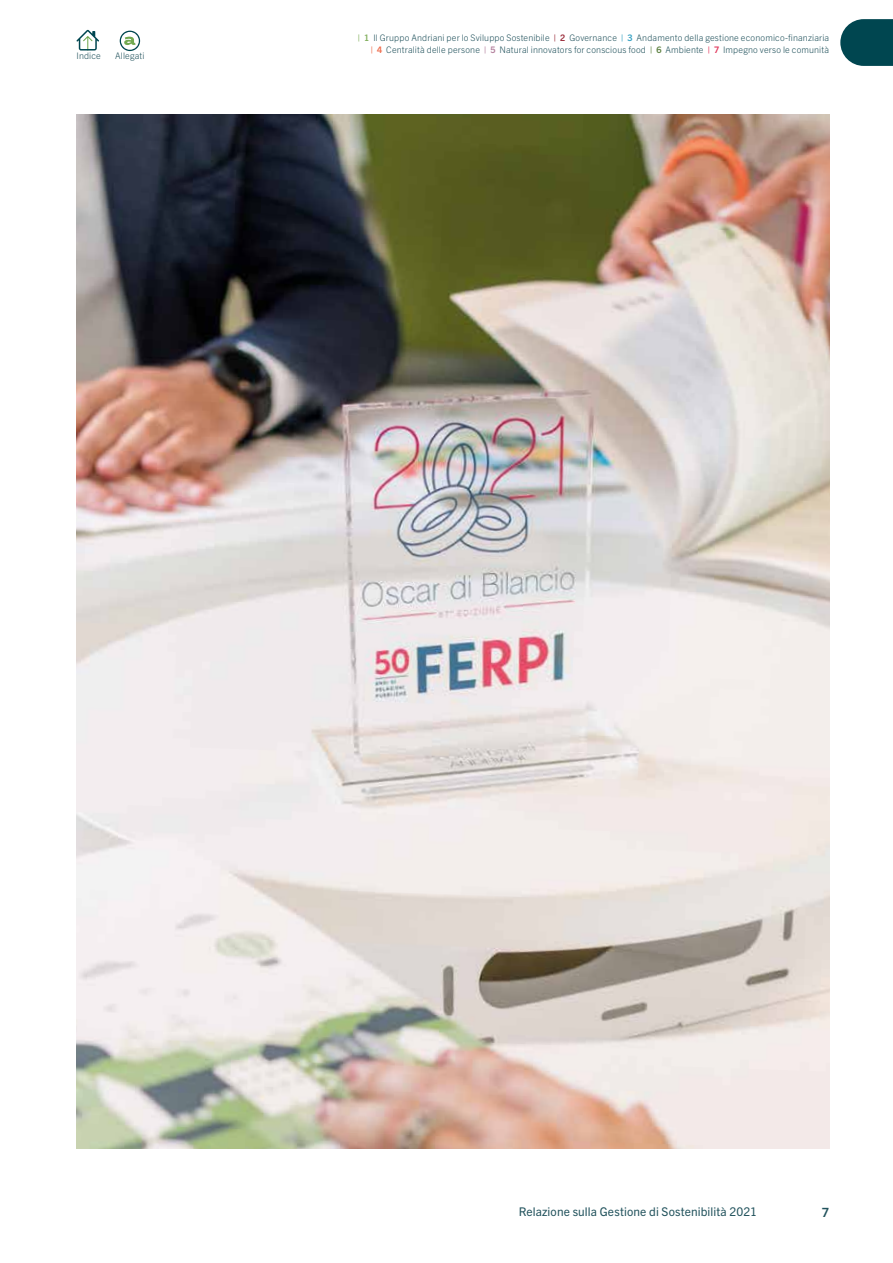
<style>
.page{position:relative;width:893px;height:1263px;background:#fff}
.page>*{position:absolute;margin:0;border:0;box-sizing:border-box;transform-origin:0 0}
.t1{font:700 12.75px "Trade Gothic Next LT Pro";color:#21525c}
.t2{font:12px "Trade Gothic Next LT Pro";letter-spacing:.01em;color:#21525c}
.t3{font:300 9px/12px "Trade Gothic Next LT Pro";letter-spacing:.015em;color:#21525c;text-align:right}
.s1{font-weight:700;color:#83b05f}
.s2{font-weight:700;color:#9c2f3d}
.s3{font-weight:700;color:#38a2c3}
.s4{font-weight:700;color:#ee6f50}
.s5{font-weight:700;color:#b37f9c}
.s6{font-weight:700;color:#5d8141}
.s7{font-weight:700;color:#e1355a}
</style>
<div class="page">
<svg style="left:840px;top:19px;width:53px;height:47px;background:#1b5962"></svg>
<img style="left:77px;top:115px;width:752px;height:1033px">
<svg style="left:76px;top:30px;width:23px;height:21px"></svg>
<svg style="left:120px;top:31px;width:20px;height:20px"></svg>
<p class="t3" style="left:77px;top:49px;width:26px">Indice</p>
<p class="t3" style="left:115px;top:49px;width:31px">Allegati</p>
<p class="t3" style="left:358px;top:31px;width:473px"><span class="s1">| 1</span> Il Gruppo Andriani per lo Sviluppo Sostenibile <span class="s2">| 2</span> Governance <span class="s3">| 3</span> Andamento della gestione economico-finanziaria <span class="s4">| 4</span> Centralità delle persone <span class="s5">| 5</span> Natural innovators for conscious food <span class="s6">| 6</span> Ambiente <span class="s7">| 7</span> Impegno verso le comunità</p>
<h2 class="t2" style="left:519px;top:1203px;width:240px">Relazione sulla Gestione di Sostenibilità 2021</h2>
<h1 class="t1" style="left:822px;top:1203px;width:9px">7</h1>
</div>
